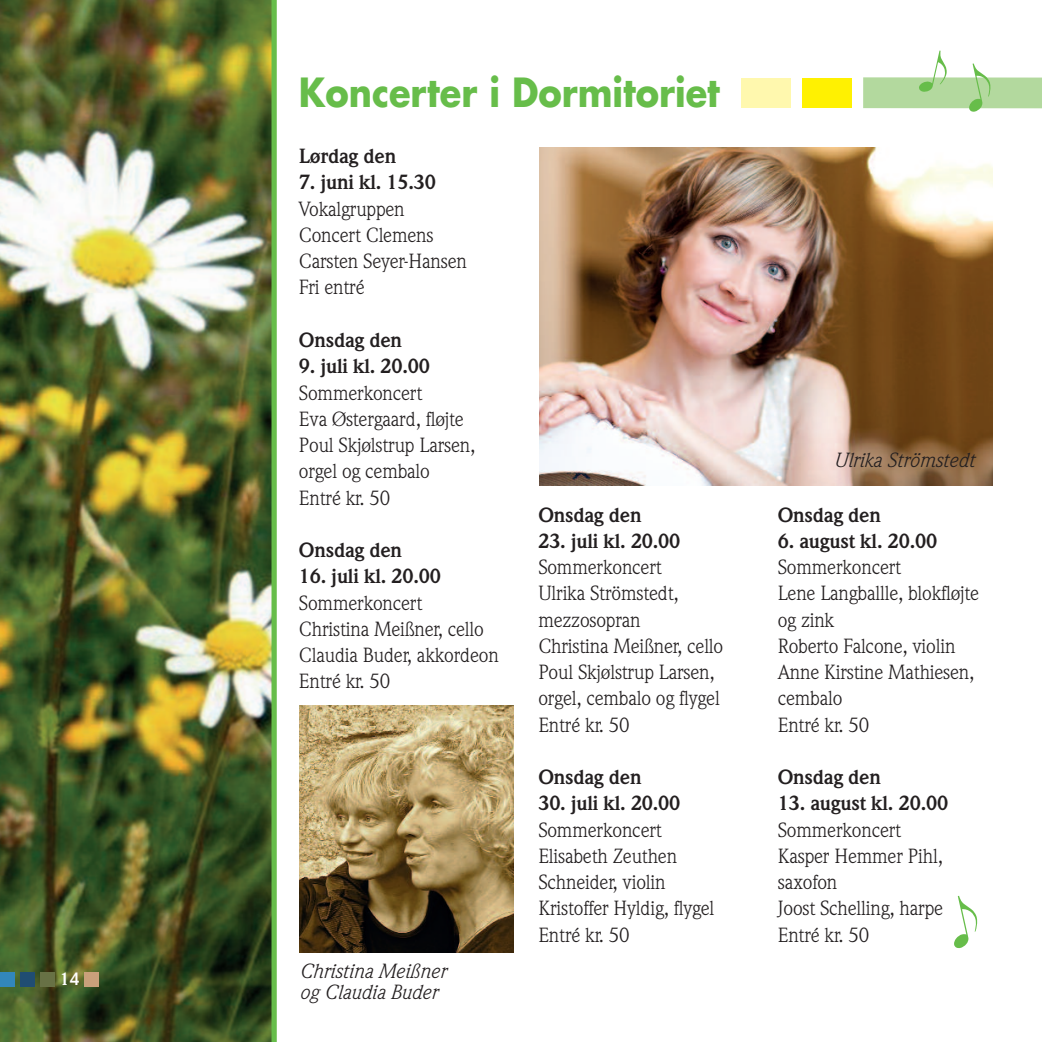
<style>
.page{position:relative;width:1042px;height:1042px;background:#fff}
.page>*{position:absolute;margin:0;border:0;box-sizing:border-box;transform-origin:0 0}
.t1{font:700 39.2px "Futura";color:#67bd4a;scale:.9 1}
.t2{font:20.12px/26.2px "Weidemann";letter-spacing:-.01em;color:#231f20}
.t3{font:700 20.12px "Weidemann";letter-spacing:-.01em;color:#231f20}
.t4{font:italic 20.12px/21px "Weidemann";color:#231f20}
.t5{font:700 17.5px "Weidemann";color:#fff}
</style>
<div class="page">
<img style="left:0;top:0;width:271px;height:1042px">
<div style="left:84px;top:972px;width:15px;height:15px;background:#c9a07b"></div>
<div style="left:0;top:972px;width:15px;height:15px;background:#3287bb"></div>
<div style="left:20px;top:972px;width:15px;height:15px;background:#204d72"></div>
<div style="left:40px;top:972px;width:15px;height:15px;background:#687145"></div>
<div style="left:271px;top:0;width:6px;height:1042px;background:#67bd4a"></div>
<div style="left:863px;top:77px;width:179px;height:31px;background:#b3d99e"></div>
<div style="left:741px;top:78px;width:50px;height:30px;background:#fff8ae"></div>
<div style="left:802px;top:78px;width:49px;height:30px;background:#fff101"></div>
<img style="left:539px;top:148px;width:453px;height:337px">
<img style="left:299px;top:705px;width:214px;height:247px">
<svg style="left:960px;top:77px;width:35px;height:32px"></svg>
<svg style="left:918px;top:77px;width:33px;height:1px"></svg>
<p class="t5" style="left:60px;top:972px;width:21px">14</p>
<h1 class="t1" style="left:299px;top:74px;width:469px">Koncerter i Dormitoriet</h1>
<p class="t3" style="left:299px;top:149px;width:99px">Lørdag den</p>
<p class="t3" style="left:299px;top:175px;width:139px">7. juni kl. 15.30</p>
<p class="t2" style="left:299px;top:197px;width:169px">Vokalgruppen<br>Concert Clemens<br>Carsten Seyer-Hansen<br>Fri entré</p>
<p class="t3" style="left:299px;top:333px;width:105px">Onsdag den</p>
<p class="t3" style="left:299px;top:359px;width:133px">9. juli kl. 20.00</p>
<p class="t2" style="left:299px;top:381px;width:178px">Sommerkoncert<br>Eva Østergaard, fløjte<br>Poul Skjølstrup Larsen, orgel og cembalo<br>Entré kr. 50</p>
<p class="t3" style="left:299px;top:543px;width:105px">Onsdag den</p>
<p class="t3" style="left:299px;top:569px;width:144px">16. juli kl. 20.00</p>
<p class="t2" style="left:299px;top:591px;width:201px">Sommerkoncert<br>Christina Meißner, cello<br>Claudia Buder, akkordeon<br>Entré kr. 50</p>
<p class="t4" style="left:299px;top:963px;width:148px">Christina Meißner og Claudia Buder</p>
<p class="t3" style="left:538px;top:507px;width:105px">Onsdag den</p>
<p class="t3" style="left:538px;top:533px;width:144px">23. juli kl. 20.00</p>
<p class="t2" style="left:538px;top:556px;width:186px">Sommerkoncert<br>Ulrika Strömstedt, mezzosopran<br>Christina Meißner, cello<br>Poul Skjølstrup Larsen, orgel, cembalo og flygel<br>Entré kr. 50</p>
<p class="t3" style="left:538px;top:770px;width:105px">Onsdag den</p>
<p class="t3" style="left:538px;top:796px;width:144px">30. juli kl. 20.00</p>
<p class="t2" style="left:538px;top:818px;width:178px">Sommerkoncert<br>Elisabeth Zeuthen<br>Schneider, violin<br>Kristoffer Hyldig, flygel<br>Entré kr. 50</p>
<p class="t4" style="left:833px;top:451px;width:142px">Ulrika Strömstedt</p>
<p class="t3" style="left:778px;top:507px;width:105px">Onsdag den</p>
<p class="t3" style="left:778px;top:533px;width:161px">6. august kl. 20.00</p>
<p class="t2" style="left:778px;top:556px;width:203px">Sommerkoncert<br>Lene Langballle, blokfløjte og zink<br>Roberto Falcone, violin<br>Anne Kirstine Mathiesen, cembalo<br>Entré kr. 50</p>
<p class="t3" style="left:778px;top:770px;width:105px">Onsdag den</p>
<p class="t3" style="left:778px;top:796px;width:172px">13. august kl. 20.00</p>
<p class="t2" style="left:778px;top:818px;width:167px">Sommerkoncert<br>Kasper Hemmer Pihl, saxofon<br>Joost Schelling, harpe<br>Entré kr. 50</p>
</div>
